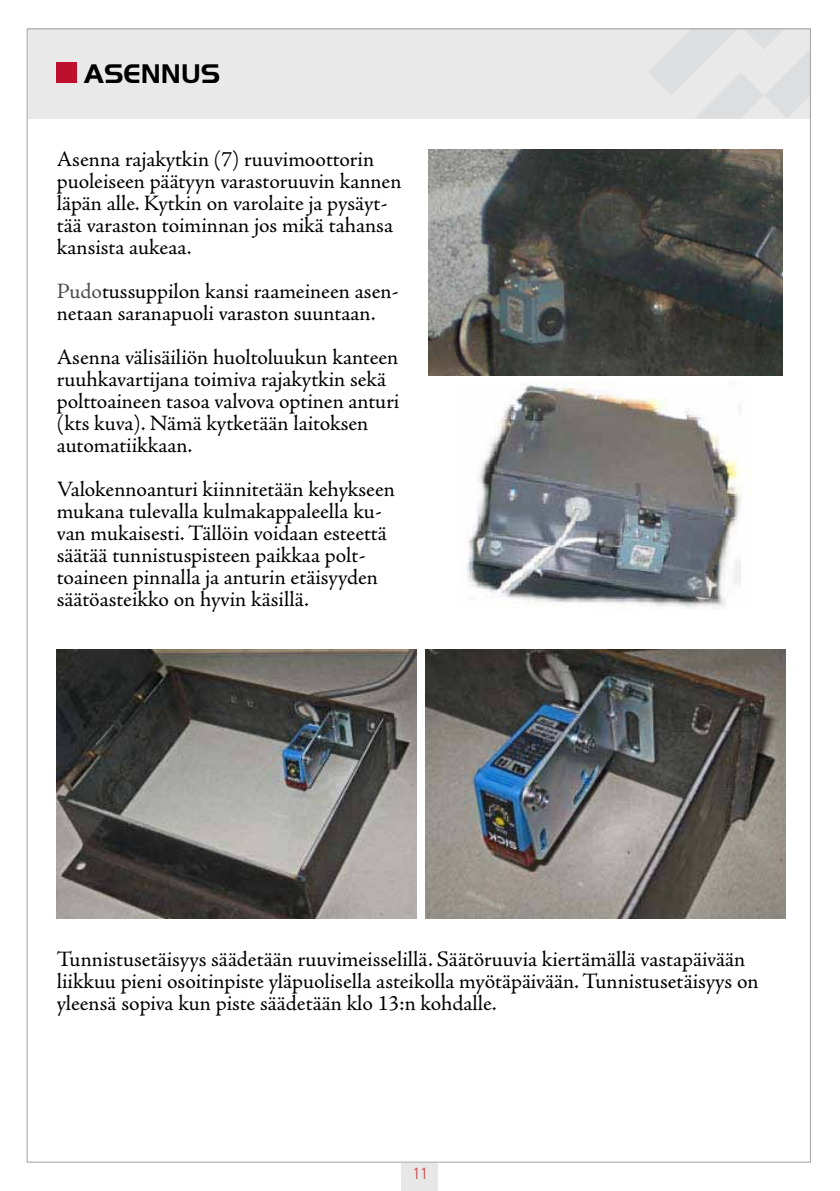
<style>
.page{position:relative;width:840px;height:1191px;background:#fff}
.page>*{position:absolute;margin:0;border:0;box-sizing:border-box;transform-origin:0 0}
.t1{font:700 28px "Handel Gothic LT";color:#000}
.t2{font:22px/22px "Adobe Jenson Pro";color:#000}
.t3{font:300 condensed 16px "Frutiger";color:#c74041}
.s1{color:#4b4b4d}
</style>
<div class="page">
<div style="left:401px;top:1163px;width:37px;height:28px;background:#e7e7e8"></div>
<div style="left:28px;top:28px;width:782px;height:91px;background:#e9e9ea"></div>
<svg style="left:649px;top:30px;width:159px;height:88px"></svg>
<img style="left:428px;top:150px;width:353px;height:226px">
<img style="left:466px;top:381px;width:285px;height:228px">
<img style="left:57px;top:650px;width:359px;height:269px">
<img style="left:425px;top:650px;width:359px;height:269px">
<div style="left:57px;top:63px;width:20px;height:20px;background:#be0f2e"></div>
<p class="t1" style="left:84px;top:58px;width:138px">ASENNUS</p>
<p class="t2" style="left:57px;top:148px;width:346px">Asenna rajakytkin (7) ruuvimoottorin puoleiseen päätyyn varastoruuvin kannen läpän alle. Kytkin on varolaite ja pysäyt&shy;tää varaston toiminnan jos mikä tahansa kansista aukeaa.</p>
<p class="t2" style="left:57px;top:280px;width:343px"><span class="s1">Pudo</span>tussuppilon kansi raameineen asen&shy;netaan saranapuoli varaston suuntaan.</p>
<p class="t2" style="left:57px;top:346px;width:344px">Asenna välisäiliön huoltoluukun kanteen ruuhkavartijana toimiva rajakytkin sekä polttoaineen tasoa valvova optinen anturi (kts kuva). Nämä kytketään laitoksen automatiikkaan.</p>
<p class="t2" style="left:57px;top:478px;width:339px">Valokennoanturi kiinnitetään kehykseen mukana tulevalla kulmakappaleella ku&shy;van mukaisesti. Tällöin voidaan esteettä säätää tunnistuspisteen paikkaa polt&shy;toaineen pinnalla ja anturin etäisyyden säätöasteikko on hyvin käsillä.</p>
<p class="t2" style="left:57px;top:948px;width:703px">Tunnistusetäisyys säädetään ruuvimeisselillä. Säätöruuvia kiertämällä vastapäivään liikkuu pieni osoitinpiste yläpuolisella asteikolla myötäpäivään. Tunnistusetäisyys on yleensä sopiva kun piste säädetään klo 13:n kohdalle.</p>
<p class="t3" style="left:412px;top:1164px;width:17px">11</p>
</div>
